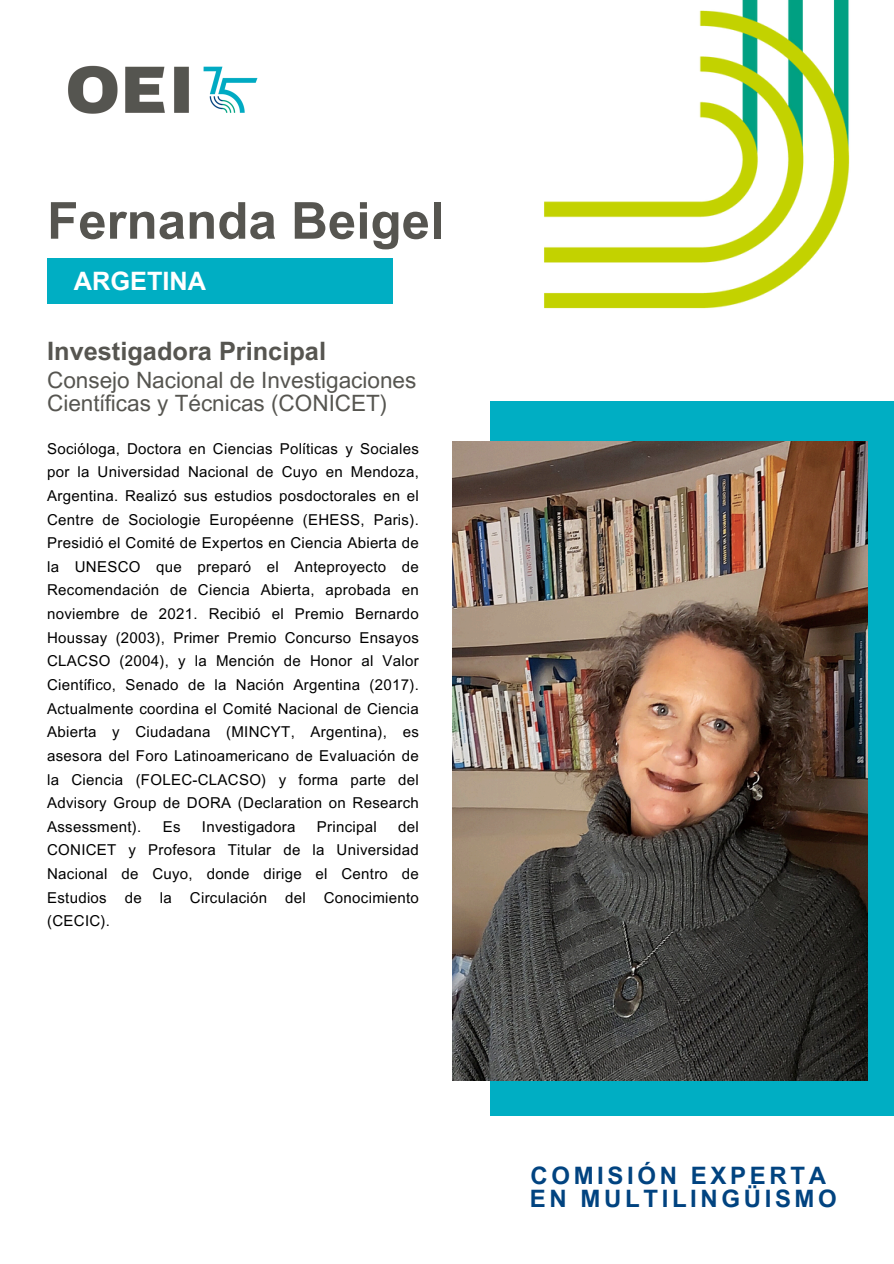
<style>
.page{position:relative;width:894px;height:1264px;background:#fff}
.page>*{position:absolute;margin:0;border:0;box-sizing:border-box;transform-origin:0 0}
.t1{font:700 51px "Arial MT Pro";color:#565550}
.t2{font:700 25.35px "Arial MT Pro";color:#565550}
.t3{font:700 25.35px "Arial MT Pro";color:#fff}
.t4{font:700 24px/22.5px "Arial MT Pro";letter-spacing:.15em;color:#014380}
.t5{font:22.5px/22.5px "Arial MT Pro";color:#565550}
.t6{font:15px/23.7px "Arial MT Pro";letter-spacing:.02em;color:#000;text-align:justify}
</style>
<div class="page">
<div style="left:490px;top:401px;width:403px;height:714px;background:#00aec3"></div>
<img style="left:452px;top:441px;width:415px;height:639px">
<div style="left:47px;top:258px;width:345px;height:45px;background:#00aec3"></div>
<img style="left:68px;top:65px;width:190px;height:49px">
<img style="left:544px;top:0;width:306px;height:309px">
<p class="t1" style="left:47px;top:202px;width:398px">Fernanda Beigel</p>
<h2 class="t3" style="left:74px;top:271px;width:134px">ARGETINA</h2>
<h3 class="t2" style="left:47px;top:341px;width:280px">Investigadora Principal</h3>
<h4 class="t5" style="left:47px;top:372px;width:370px">Consejo Nacional de Investigaciones<br>Científicas y Técnicas (CONICET)</h4>
<h1 class="t6" style="left:47px;top:438px;width:373px">Socióloga, Doctora en Ciencias Políticas y Sociales por la Universidad Nacional de Cuyo en Mendoza, Argentina. Realizó sus estudios posdoctorales en el Centre de Sociologie Européenne (EHESS, Paris).<br>Presidió el Comité de Expertos en Ciencia Abierta de la UNESCO que preparó el Anteproyecto de Recomendación de Ciencia Abierta, aprobada en noviembre de 2021. Recibió el Premio Bernardo Houssay (2003), Primer Premio Concurso Ensayos CLACSO (2004), y la Mención de Honor al Valor Científico, Senado de la Nación Argentina (2017).<br>Actualmente coordina el Comité Nacional de Ciencia Abierta y Ciudadana (MINCYT, Argentina), es asesora del Foro Latinoamericano de Evaluación de la Ciencia (FOLEC-CLACSO) y forma parte del Advisory Group de DORA (Declaration on Research Assessment).</h1>
<h1 class="t6" style="left:47px;top:816px;width:373px;text-indent:351px">del CONICET y Profesora Titular de la Universidad Nacional de Cuyo, donde dirige el Centro de Estudios de la Circulación del Conocimiento (CECIC).</h1>
<h1 class="t6" style="left:163px;top:816px;width:19px">Es</h1>
<h1 class="t6" style="left:202px;top:816px;width:95px">Investigadora</h1>
<h1 class="t6" style="left:317px;top:816px;width:61px">Principal</h1>
<h2 class="t4" style="left:529px;top:1167px;width:308px">COMISIÓN EXPERTA<br>EN MULTILINGÜISMO</h2>
</div>
